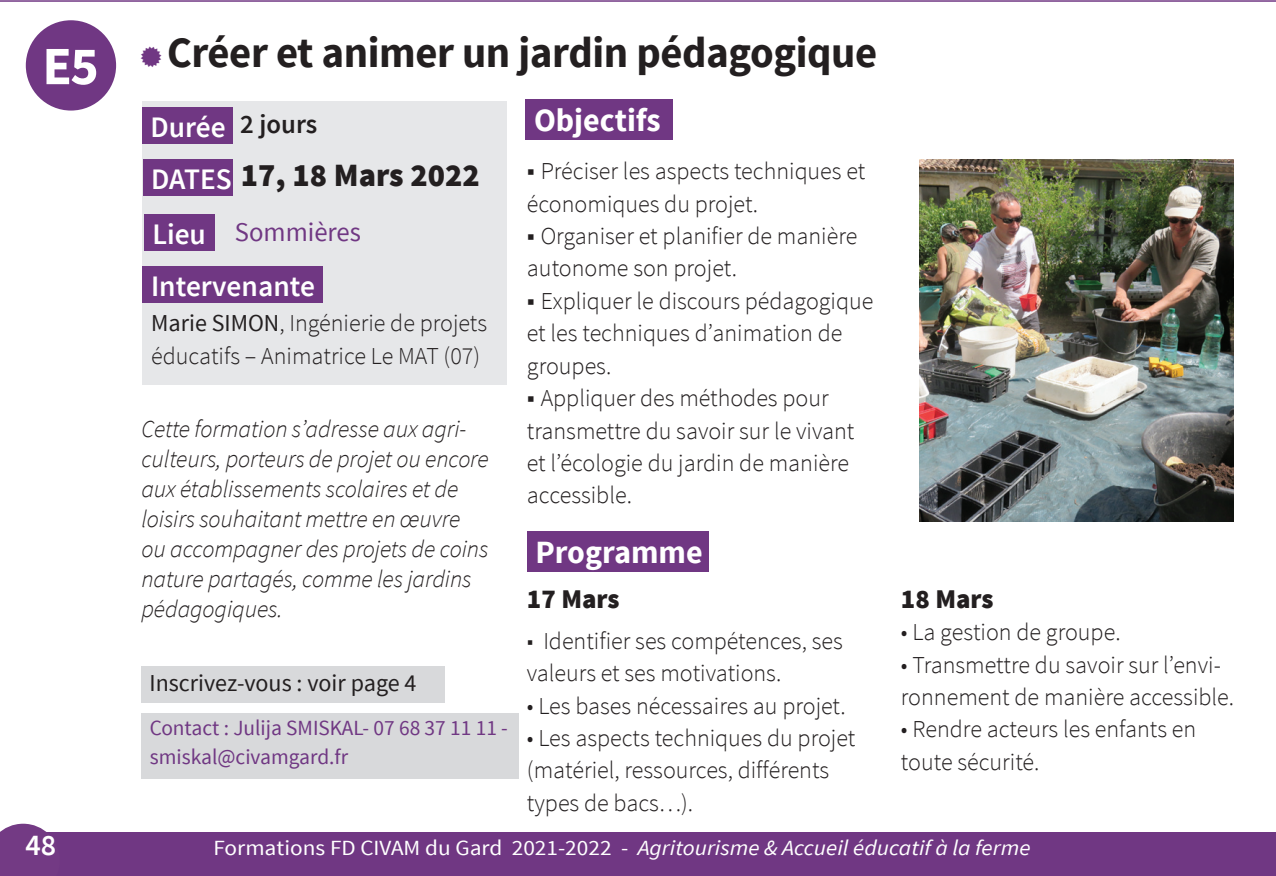
<style>
.page{position:relative;width:1276px;height:876px;background:#fff}
.page>*{position:absolute;margin:0;border:0;box-sizing:border-box;transform-origin:0 0}
.t1{font:700 54px "Source Sans Pro";color:#fff}
.t2{font:700 43.2px "Source Sans Pro";letter-spacing:-.01em;color:#231f20}
.t3{font:700 32.4px "Source Sans Pro";color:#fff}
.t4{font:900 32.4px "Source Sans Pro";color:#231f20}
.t5{font:600 30px "Source Sans Pro";color:#fff}
.t6{font:600 29.7px "Source Sans Pro";color:#fff}
.t7{font:27px "Source Sans Pro";color:#703783}
.t8{font:900 27px "Source Sans Pro";color:#231f20}
.t9{font:600 27px "Source Sans Pro";color:#231f20}
.t10{font:300 24.3px/32.4px "Source Sans Pro";color:#231f20}
.t11{font:italic 300 24.3px/30px "Source Sans Pro";letter-spacing:-.005em;color:#231f20}
.t12{font:24.3px "Source Sans Pro";color:#231f20}
.t13{font:italic 21.6px "Source Sans Pro";color:#fff;scale:1.08 1}
.t14{font:21.6px/28.8px "Source Sans Pro";color:#703783}
.s1{font-weight:400;font-size:27px}
.s2{font-weight:600;font-size:29.7px;color:#fff}
.s3{font-weight:400}
.s4{font-style:normal}
</style>
<div class="page">
<div style="left:0;top:832px;width:1276px;height:44px;background:#703783"></div>
<svg style="left:0;top:824px;width:47px;height:8px"></svg>
<div style="left:143px;top:102px;width:364px;height:283px;background:#e6e7e9"></div>
<div style="left:525px;top:100px;width:148px;height:40px;background:#703783"></div>
<div style="left:142px;top:108px;width:90px;height:36px;background:#703783"></div>
<div style="left:143px;top:160px;width:89px;height:36px;background:#703783"></div>
<div style="left:143px;top:267px;width:180px;height:36px;background:#703783"></div>
<div style="left:527px;top:531px;width:181px;height:41px;background:#703783"></div>
<div style="left:144px;top:215px;width:70px;height:36px;background:#703783"></div>
<hr style="left:0;top:0;width:1276px;height:2px;background:#703783">
<img style="left:919px;top:159px;width:314px;height:363px">
<div style="left:141px;top:666px;width:304px;height:36px;background:#d8d9db"></div>
<div style="left:141px;top:713px;width:378px;height:66px;background:#d8d9db"></div>
<div style="left:26px;top:20px;width:90px;height:91px;background:#703783;border-radius:50%"></div>
<h1 class="t1" style="left:42px;top:32px;width:58px">E5</h1>
<h2 class="t2" style="left:167px;top:25px;width:711px">Créer et animer un jardin pédagogique</h2>
<h3 class="t3" style="left:534px;top:99px;width:128px">Objectifs</h3>
<p class="t9" style="left:240px;top:107px;width:78px">2 jours</p>
<p class="t6" style="left:151px;top:108px;width:77px">Durée</p>
<h3 class="t4" style="left:151px;top:154px;width:330px"><sub>DATES</sub> 17, 18 Mars 2022</h3>
<p class="t10" style="left:527px;top:155px;width:340px"><span class="s1">■</span> Préciser les aspects techniques et économiques du projet.</p>
<p class="t10" style="left:527px;top:220px;width:332px"><span class="s1">■</span> Organiser et planifier de manière autonome son projet.</p>
<p class="t10" style="left:527px;top:285px;width:348px"><span class="s1">■</span> Expliquer le discours pédagogique et les techniques d’animation de groupes.</p>
<p class="t10" style="left:527px;top:382px;width:329px"><span class="s1">■</span> Appliquer des méthodes pour transmettre du savoir sur le vivant et l’écologie du jardin de manière accessible.</p>
<p class="t7" style="left:152px;top:215px;width:210px"><span class="s2">Lieu</span> Sommières</p>
<p class="t6" style="left:151px;top:267px;width:165px">Intervenante</p>
<p class="t10" style="left:151px;top:307px;width:337px"><span class="s3">Marie SIMON</span>, Ingénierie de projets éducatifs – Animatrice Le MAT (07)</p>
<p class="t11" style="left:141px;top:414px;width:349px">Cette formation s’adresse aux agri&shy;culteurs, porteurs de projet ou encore aux établissements scolaires et de loisirs souhaitant mettre en œuvre ou accompagner des projets de coins nature partagés, comme les jardins pédagogiques.</p>
<h3 class="t3" style="left:535px;top:531px;width:169px">Programme</h3>
<p class="t8" style="left:527px;top:581px;width:94px">17 Mars</p>
<p class="t10" style="left:527px;top:625px;width:317px">■ Identifier ses compétences, ses valeurs et ses motivations.</p>
<p class="t10" style="left:527px;top:689px;width:320px">• Les bases nécessaires au projet.</p>
<p class="t10" style="left:527px;top:722px;width:330px">• Les aspects techniques du projet (matériel, ressources, différents types de bacs…).</p>
<p class="t12" style="left:149px;top:668px;width:268px">Inscrivez-vous : voir page 4</p>
<p class="t14" style="left:150px;top:714px;width:359px">Contact : Julija SMISKAL- 07 68 37 11 11 - smiskal@civamgard.fr</p>
<p class="t8" style="left:901px;top:581px;width:94px">18 Mars</p>
<p class="t10" style="left:901px;top:616px;width:221px">• La gestion de groupe.</p>
<p class="t10" style="left:901px;top:648px;width:335px">• Transmettre du savoir sur l’envi&shy;ronnement de manière accessible.</p>
<p class="t10" style="left:901px;top:713px;width:297px">• Rendre acteurs les enfants en toute sécurité.</p>
<p class="t5" style="left:26px;top:826px;width:32px">48</p>
<p class="t13" style="left:214px;top:834px;width:758px"><span class="s4">Formations FD CIVAM du Gard 2021-2022 -</span> Agritourisme &amp; Accueil éducatif à la ferme</p>
</div>
